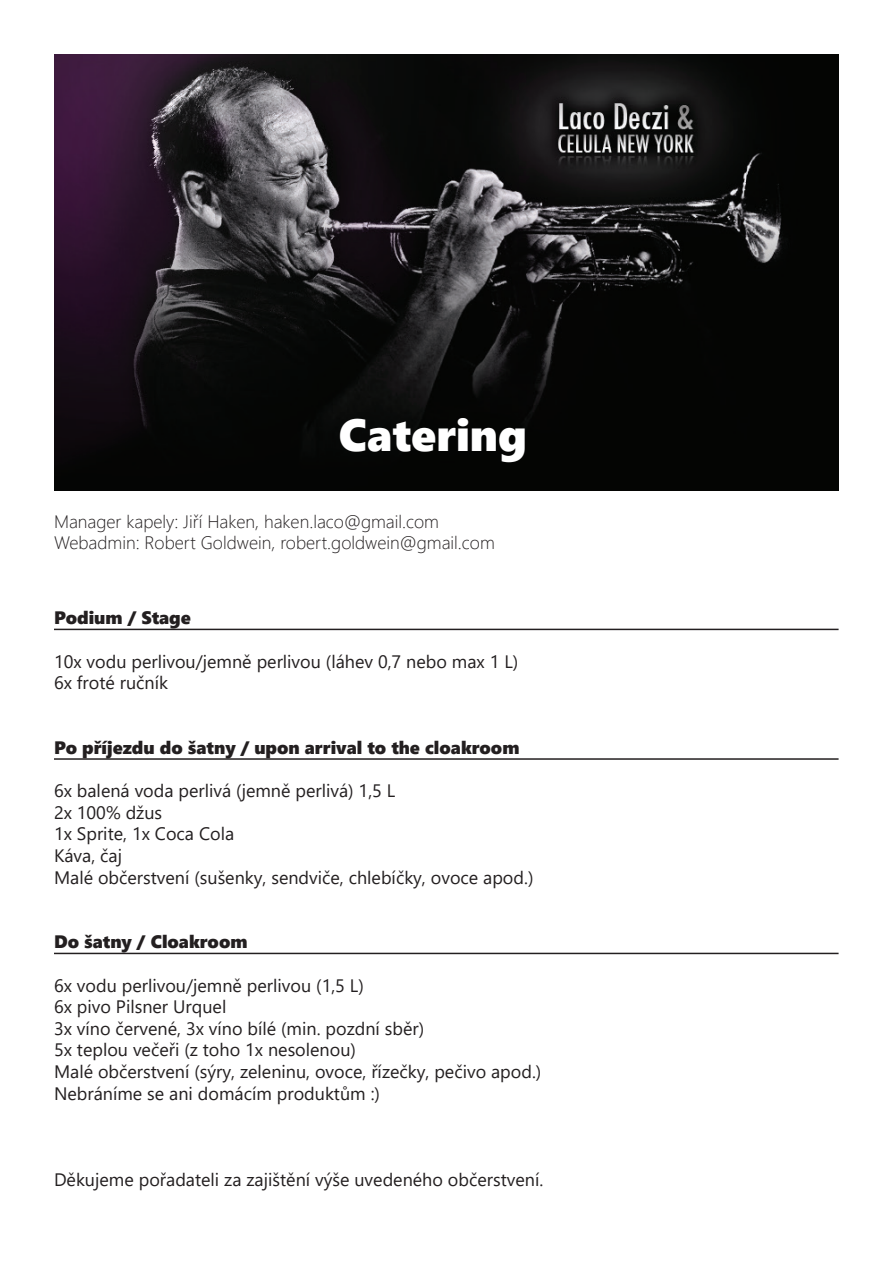
<style>
.page{position:relative;width:893px;height:1263px;background:#fff}
.page>*{position:absolute;margin:0;border:0;box-sizing:border-box;transform-origin:0 0}
.t1{font:45px "Segoe UI Black";color:#fff}
.t2{font:18px/21.6px "Segoe UI";color:#231f20}
.t3{font:300 18px/21.6px "Segoe UI";color:#231f20}
.t4{font:18px "Segoe UI Black";color:#231f20}
</style>
<div class="page">
<img style="left:54px;top:54px;width:785px;height:436px">
<hr style="left:54px;top:629px;width:785px;height:1px;background:#231f20">
<hr style="left:54px;top:758px;width:785px;height:2px;background:#231f20">
<hr style="left:54px;top:953px;width:785px;height:1px;background:#231f20">
<h1 class="t1" style="left:339px;top:402px;width:190px">Catering</h1>
<p class="t3" style="left:54px;top:509px;width:442px">Manager kapely: Jiří Haken, haken.laco@gmail.com<br>Webadmin: Robert Goldwein, robert.goldwein@gmail.com</p>
<p class="t4" style="left:54px;top:605px;width:138px">Podium / Stage</p>
<p class="t2" style="left:54px;top:649px;width:466px">10x vodu perlivou/jemně perlivou (láhev 0,7 nebo max 1 L)<br>6x froté ručník</p>
<p class="t4" style="left:54px;top:735px;width:467px">Po příjezdu do šatny / upon arrival to the cloakroom</p>
<p class="t2" style="left:54px;top:778px;width:481px">6x balená voda perlivá (jemně perlivá) 1,5 L<br>2x 100% džus<br>1x Sprite, 1x Coca Cola<br>Káva, čaj<br>Malé občerstvení (sušenky, sendviče, chlebíčky, ovoce apod.)</p>
<p class="t4" style="left:54px;top:929px;width:195px">Do šatny / Cloakroom</p>
<p class="t2" style="left:54px;top:973px;width:489px">6x vodu perlivou/jemně perlivou (1,5 L)<br>6x pivo Pilsner Urquel<br>3x víno červené, 3x víno bílé (min. pozdní sběr)<br>5x teplou večeři (z toho 1x nesolenou)<br>Malé občerstvení (sýry, zeleninu, ovoce, řízečky, pečivo apod.)<br>Nebráníme se ani domácím produktům :)</p>
<p class="t2" style="left:54px;top:1167px;width:491px">Děkujeme pořadateli za zajištění výše uvedeného občerstvení.</p>
</div>
